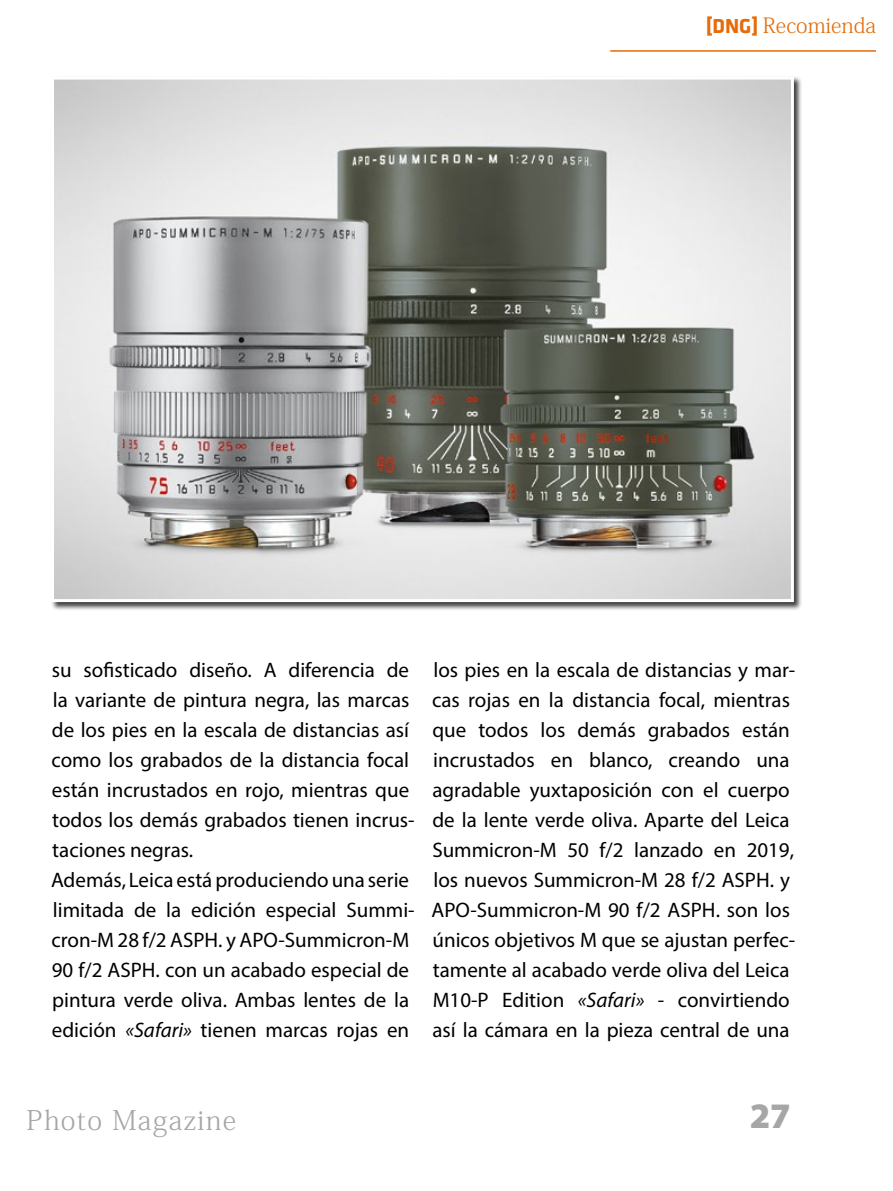
<style>
.page{position:relative;width:893px;height:1191px;background:#fff}
.page>*{position:absolute;margin:0;border:0;box-sizing:border-box;transform-origin:0 0}
.t1{font:900 36px "Myriad Pro";color:#a6a6a6}
.t2{font:27px "Adobe Fangsong Std";letter-spacing:.05em;color:#a6a6a6}
.t3{font:21px/30px "Myriad Pro";color:#000}
.t4{font:21px "Adobe Fangsong Std";color:#e46c0a}
.s1{font-family:"Klavika";font-weight:700}
.s2{font-style:italic}
</style>
<div class="page">
<div style="left:50px;top:76px;width:753px;height:535px;background:#000;opacity:.75"></div>
<img style="left:55px;top:81px;width:735px;height:517px">
<div style="left:51px;top:77px;width:743px;height:525px;border:3px solid #fff"></div>
<hr style="left:610px;top:50px;width:266px;height:2px;background:#e46c0a">
<p class="t4" style="left:706px;top:13px;width:172px"><span class="s1">[DNG]</span> Recomienda</p>
<p class="t3" style="left:51px;top:654px;width:365px">su sofisticado diseño. A diferencia de la variante de pintura negra, las marcas de los pies en la escala de distancias así como los grabados de la distancia focal están incrustados en rojo, mientras que todos los demás grabados tienen incrus&shy;taciones negras.<br>Además, Leica está produciendo una serie limitada de la edición especial Summi&shy;cron-M 28 f/2 ASPH. y APO-Summicron-M 90 f/2 ASPH. con un acabado especial de pintura verde oliva. Ambas lentes de la edición <span class="s2">«Safari»</span> tienen marcas rojas en</p>
<p class="t3" style="left:432px;top:655px;width:365px">los pies en la escala de distancias y mar&shy;cas rojas en la distancia focal, mientras que todos los demás grabados están incrustados en blanco, creando una agradable yuxtaposición con el cuerpo de la lente verde oliva. Aparte del Leica Summicron-M 50 f/2 lanzado en 2019, los nuevos Summicron-M 28 f/2 ASPH. y APO-Summicron-M 90 f/2 ASPH. son los únicos objetivos M que se ajustan perfec&shy;tamente al acabado verde oliva del Leica M10-P Edition <span class="s2">«Safari»</span> - convirtiendo así la cámara en la pieza central de una</p>
<p class="t2" style="left:27px;top:1103px;width:211px">Photo Magazine</p>
<h1 class="t1" style="left:750px;top:1092px;width:43px">27</h1>
</div>
